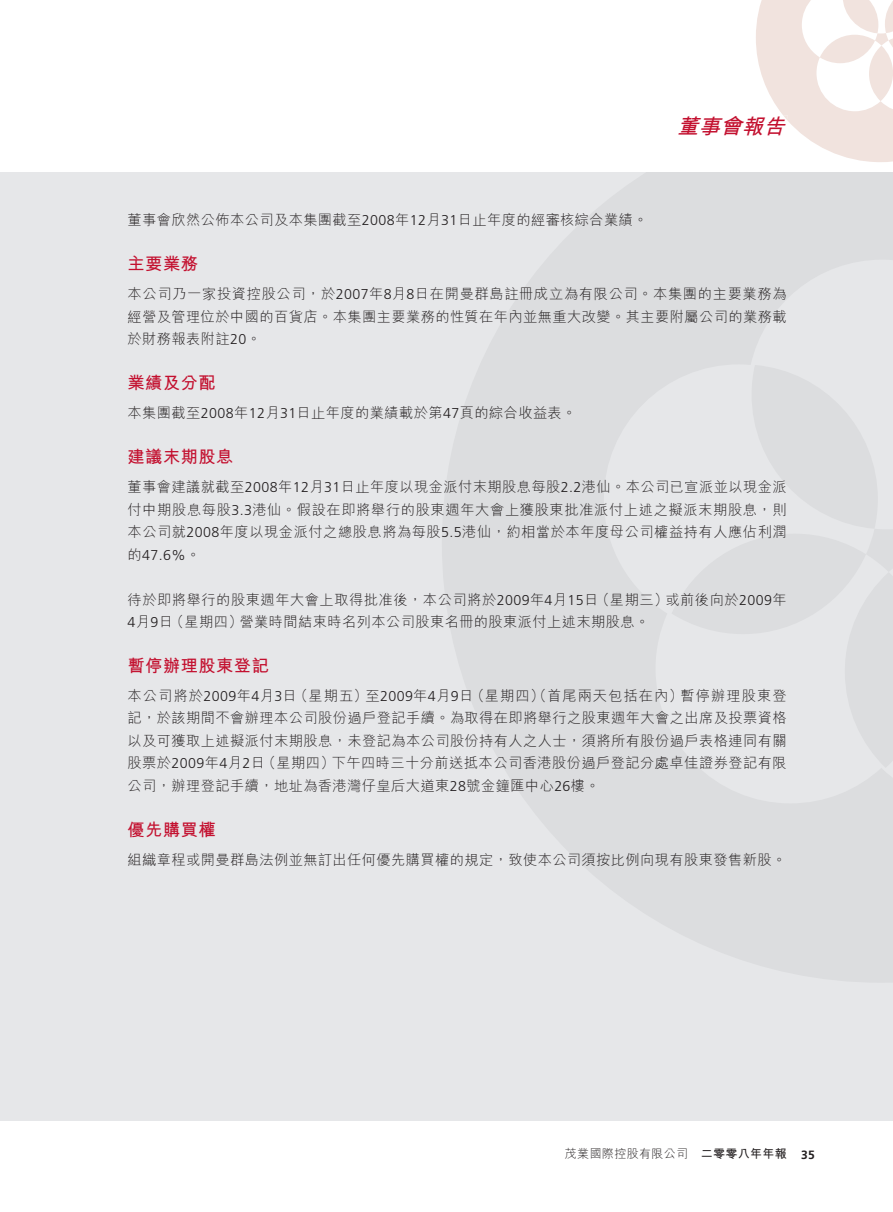
<style>
.page{position:relative;width:893px;height:1212px;background:#fff}
.page>*{position:absolute;margin:0;border:0;box-sizing:border-box;transform-origin:0 0}
.t1{font:italic 21px "M Hei HK Bold E Ten B5 H";color:#c3102f}
.t2{font:17.25px "M Hei HK Bold E Ten B5 H";letter-spacing:.03em;color:#c3102f}
.t3{font:14.25px/22.5px "M Hei HK Light E Ten B5 H";letter-spacing:.03em;color:#231f20;text-align:justify}
.t4{font:300 14.25px "Frutiger LT Std";color:#231f20}
.t5{font:12px "M Hei HK Light E Ten B5 H";letter-spacing:.03em;color:#231f20}
.s1{color:#bf1430}
.s2{font-family:"Frutiger LT Std";font-weight:300}
.s3{font-family:"M Hei HK Light E Ten B5 H";font-weight:400}
.s4{font-family:"M Hei HK Bold E Ten B5 H"}
.s5{font-family:"Frutiger LT Std";font-weight:700}
</style>
<div class="page">
<svg style="left:756px;top:0;width:137px;height:162px"></svg>
<div style="left:869px;top:46px;width:24px;height:55px;background:#f1e3de;border-radius:50%"></div>
<div style="left:0;top:172px;width:893px;height:948px;background:#e6e7e9"></div>
<h1 class="t1" style="left:677px;top:118px;width:114px">董事會報<span class="s1">告</span></h1>
<p class="t3" style="left:128px;top:211px;width:522px">董事會欣然公佈本公司及本集團截至<span class="s2">2008</span>年<span class="s2">12</span>月<span class="s2">31</span>日止年度的經審核綜合業績。</p>
<p class="t2" style="left:128px;top:257px;width:72px">主要業務</p>
<p class="t3" style="left:128px;top:285px;width:661px">本公司乃一家投資控股公司，於<span class="s2">2007</span>年<span class="s2">8</span>月<span class="s2">8</span>日在開曼群島註冊成立為有限公司。本集團的主要業務為經營及管理位於中國的百貨店。本集團主要業務的性質在年內並無重大改變。其主要附屬公司的業務載於財務報表附註<span class="s2">20</span>。</p>
<p class="t2" style="left:128px;top:376px;width:90px">業績及分配</p>
<p class="t3" style="left:128px;top:403px;width:450px">本集團截至<span class="s2">2008</span>年<span class="s2">12</span>月<span class="s2">31</span>日止年度的業績載於第<span class="s2">47</span>頁的綜合收益表。</p>
<p class="t2" style="left:128px;top:450px;width:107px">建議末期股息</p>
<p class="t3" style="left:128px;top:477px;width:661px">董事會建議就截至<span class="s2">2008</span>年<span class="s2">12</span>月<span class="s2">31</span>日止年度以現金派付末期股息每股<span class="s2">2.2</span>港仙。本公司已宣派並以現金派付中期股息每股<span class="s2">3.3</span>港仙。假設在即將舉行的股東週年大會上獲股東批准派付上述之擬派末期股息，則本公司就<span class="s2">2008</span>年度以現金派付之總股息將為每股<span class="s2">5.5</span>港仙，約相當於本年度母公司權益持有人應佔利潤</p>
<p class="t4" style="left:128px;top:546px;width:74px"><span class="s3">的</span>47.6%<span class="s3">。</span></p>
<p class="t3" style="left:128px;top:590px;width:661px">待於即將舉行的股東週年大會上取得批准後，本公司將於<span class="s2">2009</span>年<span class="s2">4</span>月<span class="s2">15</span>日（星期三）或前後向於<span class="s2">2009</span>年<br><span class="s2">4</span>月<span class="s2">9</span>日（星期四）營業時間結束時名列本公司股東名冊的股東派付上述末期股息。</p>
<p class="t2" style="left:128px;top:659px;width:143px">暫停辦理股東登記</p>
<p class="t3" style="left:128px;top:686px;width:661px">本公司將於<span class="s2">2009</span>年<span class="s2">4</span>月<span class="s2">3</span>日（星期五）至<span class="s2">2009</span>年<span class="s2">4</span>月<span class="s2">9</span>日（星期四）（首尾兩天包括在內）暫停辦理股東登記，於該期間不會辦理本公司股份過戶登記手續。為取得在即將舉行之股東週年大會之出席及投票資格以及可獲取上述擬派付末期股息，未登記為本公司股份持有人之人士，須將所有股份過戶表格連同有關股票於<span class="s2">2009</span>年<span class="s2">4</span>月<span class="s2">2</span>日（星期四）下午四時三十分前送抵本公司香港股份過戶登記分處卓佳證券登記有限公司，辦理登記手續，地址為香港灣仔皇后大道東<span class="s2">28</span>號金鐘匯中心<span class="s2">26</span>樓。</p>
<p class="t2" style="left:128px;top:823px;width:90px">優先購買權</p>
<p class="t3" style="left:128px;top:850px;width:660px">組織章程或開曼群島法例並無訂出任何優先購買權的規定，致使本公司須按比例向現有股東發售新股。</p>
<p class="t5" style="left:565px;top:1149px;width:251px">茂業國際控股有限公司 <span class="s4">二零零八年年報</span> <span class="s5">35</span></p>
</div>
